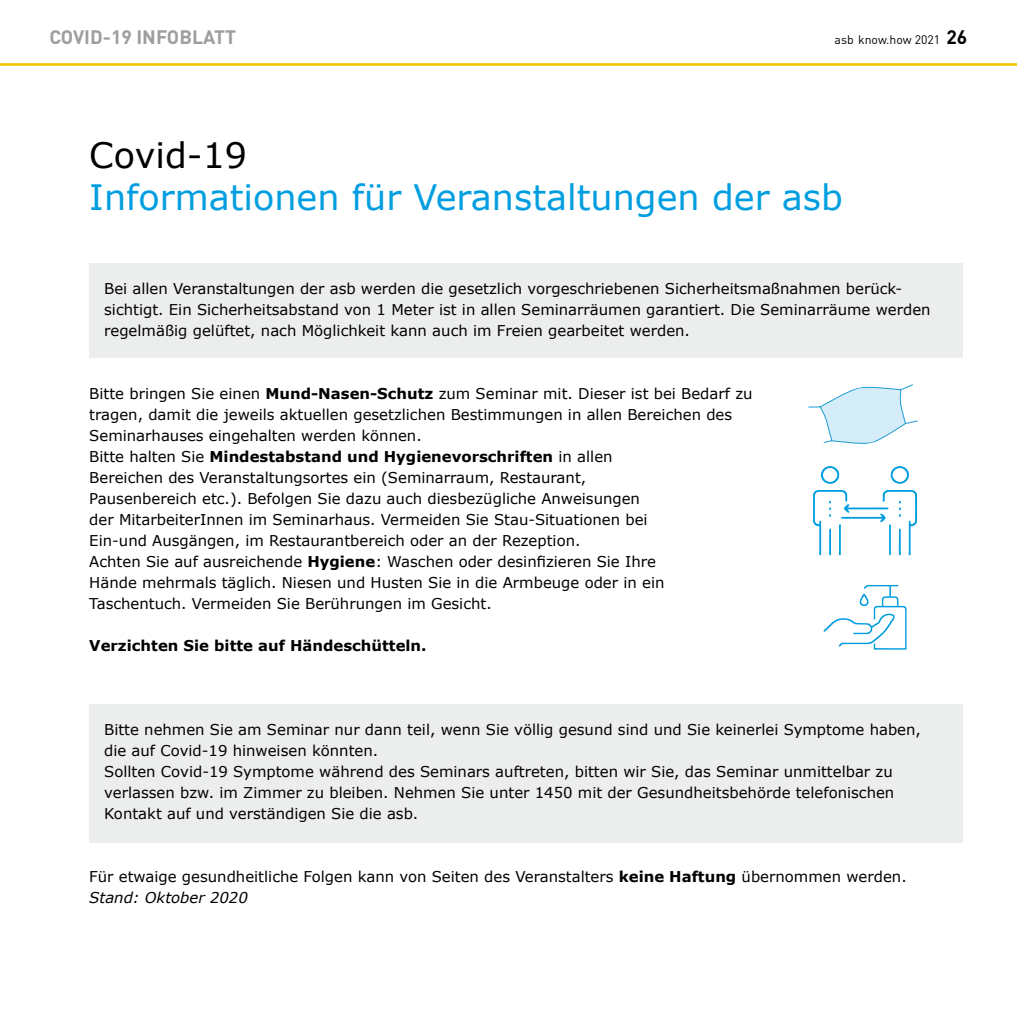
<style>
.page{position:relative;width:1017px;height:1017px;background:#fff}
.page>*{position:absolute;margin:0;border:0;box-sizing:border-box;transform-origin:0 0}
.t1{font:35px "Verdana";color:#009ee0}
.t2{font:35px "Verdana";color:#000}
.t3{font:700 19.25px "DINOT";color:#9c9e9f}
.t4{font:14.88px/21px "Verdana";color:#000}
.t5{font:700 14.88px "Verdana";color:#000}
.t6{font:12.25px "DINOT";color:#000}
.s1{font-weight:700;font-size:19.25px}
.s2{font-weight:700}
.s3{font-style:italic}
</style>
<div class="page">
<hr style="left:0;top:63px;width:1017px;height:3px;background:#f1c700">
<div style="left:89px;top:704px;width:873px;height:139px;background:#eceded"></div>
<svg style="left:821px;top:466px;width:18px;height:18px"></svg>
<svg style="left:891px;top:466px;width:18px;height:18px"></svg>
<svg style="left:813px;top:490px;width:104px;height:65px"></svg>
<svg style="left:808px;top:384px;width:110px;height:60px"></svg>
<svg style="left:824px;top:585px;width:82px;height:65px"></svg>
<div style="left:89px;top:263px;width:873px;height:94px;background:#eceded"></div>
<p class="t3" style="left:50px;top:24px;width:188px">COVID-19 INFOBLATT</p>
<p class="t6" style="left:835px;top:32px;width:134px">asb know.how 2021 <span class="s1">26</span></p>
<h1 class="t2" style="left:89px;top:131px;width:159px">Covid-19</h1>
<h1 class="t1" style="left:89px;top:173px;width:755px">Informationen für Veranstaltungen der asb</h1>
<p class="t4" style="left:104px;top:278px;width:828px">Bei allen Veranstaltungen der asb werden die gesetzlich vorgeschriebenen Sicherheitsmaßnahmen berück&shy;sichtigt. Ein Sicherheitsabstand von 1 Meter ist in allen Seminarräumen garantiert. Die Seminarräume werden regelmäßig gelüftet, nach Möglichkeit kann auch im Freien gearbeitet werden.</p>
<p class="t4" style="left:89px;top:383px;width:665px">Bitte bringen Sie einen <span class="s2">Mund-Nasen-Schutz</span> zum Seminar mit. Dieser ist bei Bedarf zu tragen, damit die jeweils aktuellen gesetzlichen Bestimmungen in allen Bereichen des Seminarhauses eingehalten werden können.<br>Bitte halten Sie <span class="s2">Mindestabstand und Hygienevorschriften</span> in allen<br>Bereichen des Veranstaltungsortes ein (Seminarraum, Restaurant,<br>Pausenbereich etc.). Befolgen Sie dazu auch diesbezügliche Anweisungen<br>der MitarbeiterInnen im Seminarhaus. Vermeiden Sie Stau-Situationen bei<br>Ein-und Ausgängen, im Restaurantbereich oder an der Rezeption.<br>Achten Sie auf ausreichende <span class="s2">Hygiene</span>: Waschen oder desinfizieren Sie Ihre<br>Hände mehrmals täglich. Niesen und Husten Sie in die Armbeuge oder in ein Taschentuch. Vermeiden Sie Berührungen im Gesicht.</p>
<p class="t5" style="left:89px;top:635px;width:339px">Verzichten Sie bitte auf Händeschütteln.</p>
<p class="t4" style="left:104px;top:719px;width:818px">Bitte nehmen Sie am Seminar nur dann teil, wenn Sie völlig gesund sind und Sie keinerlei Symptome haben, die auf Covid-19 hinweisen könnten.<br>Sollten Covid-19 Symptome während des Seminars auftreten, bitten wir Sie, das Seminar unmittelbar zu verlassen bzw. im Zimmer zu bleiben. Nehmen Sie unter 1450 mit der Gesundheitsbehörde telefonischen Kontakt auf und verständigen Sie die asb.</p>
<p class="t4" style="left:89px;top:866px;width:819px">Für etwaige gesundheitliche Folgen kann von Seiten des Veranstalters <span class="s2">keine Haftung</span> übernommen werden.<br><span class="s3">Stand: Oktober 2020</span></p>
</div>
